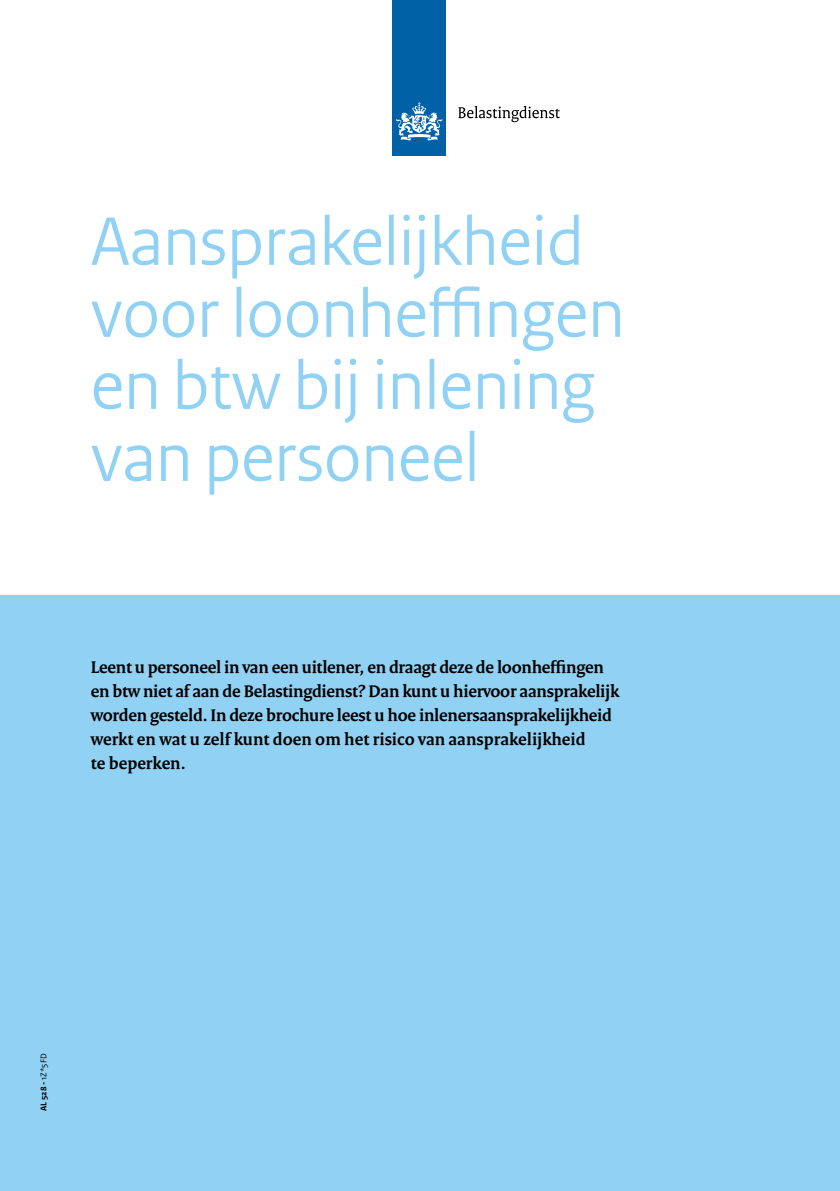
<style>
.page{position:relative;width:840px;height:1191px;background:#fff}
.page>*{position:absolute;margin:0;border:0;box-sizing:border-box;transform-origin:0 0}
.t1{font:72px/72px "Rijksoverheid Sans Heading";color:#91d2f4}
.t2{font:700 18px/24px "Rijksoverheid Serif";letter-spacing:-.015em;color:#000}
.t3{font:700 8.6px "Rijksoverheid Sans Text";color:#000}
.s1{font-weight:400}
</style>
<div class="page">
<div style="left:0;top:595px;width:839px;height:596px;background:#91d2f4"></div>
<div style="left:392px;top:0;width:53px;height:156px;background:#0061a7"></div>
<svg style="left:396px;top:102px;width:46px;height:39px"></svg>
<svg style="left:458px;top:106px;width:101px;height:16px"></svg>
<h1 class="t1" style="left:91px;top:206px;width:535px">Aansprakelijkheid voor loonheffingen en btw bij inlening van personeel</h1>
<p class="t2" style="left:91px;top:655px;width:529px">Leent u personeel in van een uitlener, en draagt deze de loonheffingen en btw niet af aan de Belastingdienst? Dan kunt u hiervoor aansprakelijk worden gesteld. In deze brochure leest u hoe inlenersaansprakelijkheid werkt en wat u zelf kunt doen om het risico van aansprakelijkheid<br>te beperken.</p>
<p class="t3" style="left:39px;top:1111px;width:59px;rotate:-90deg">AL 528 - <span class="s1">1Z*5FD</span></p>
</div>
